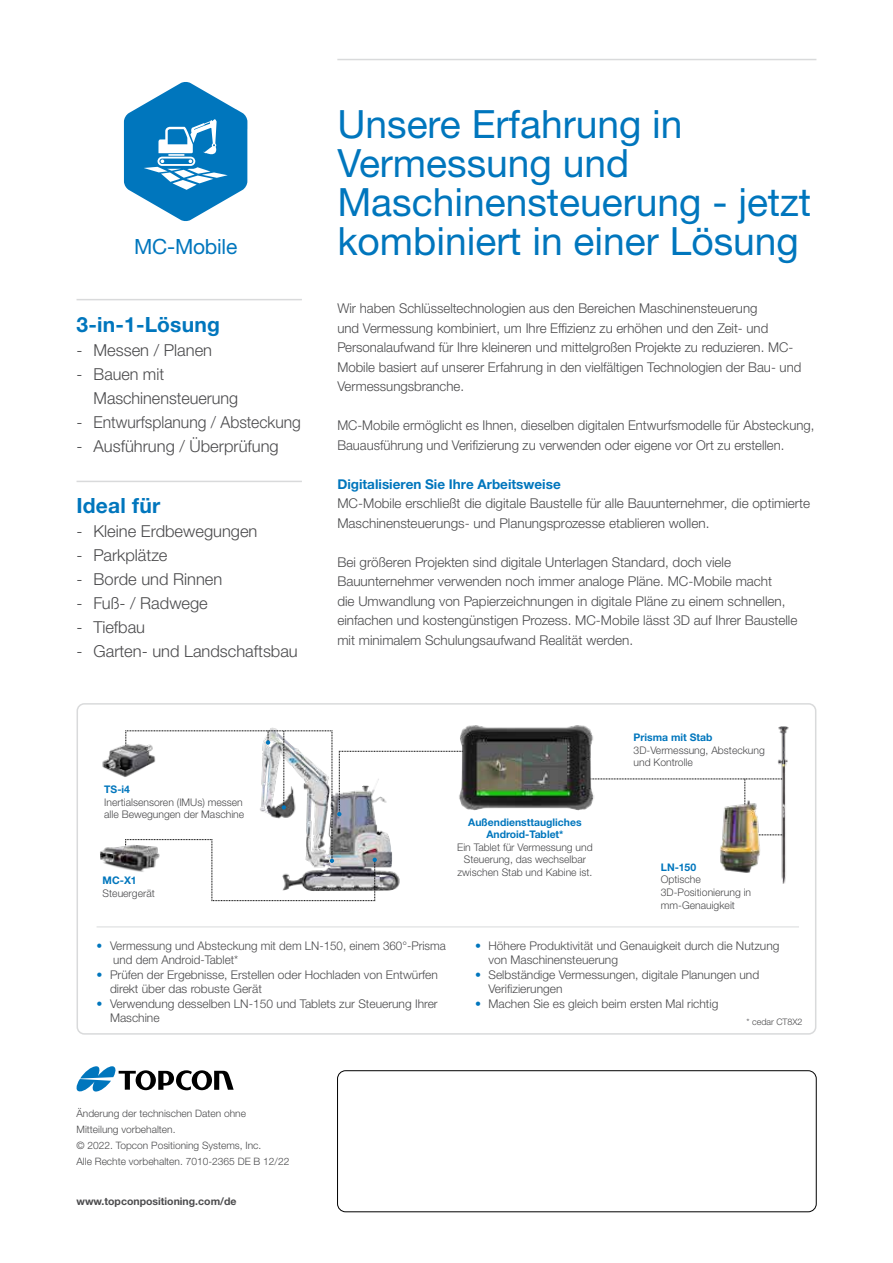
<style>
.page{position:relative;width:893px;height:1263px;background:#fff}
.page>*{position:absolute;margin:0;border:0;box-sizing:border-box;transform-origin:0 0}
.t1{font:39px/39px "Helvetica Neue LT Std";color:#0076bd}
.t2{font:700 21px "Helvetica Neue LTW1 G";letter-spacing:.01em;color:#0076bd}
.t3{font:21px "Helvetica Neue LT Std";letter-spacing:-.01em;color:#0076bd}
.t4{font:300 16.5px/24px "Helvetica Neue LTW1 G";color:#4b4b4d}
.t5{font:300 13.5px/19.5px "Helvetica Neue LTW1 G";color:#4b4b4d}
.t6{font:700 13.5px "Helvetica Neue LTW1 G";color:#0076bd}
.t7{font:300 12px/14.4px "Helvetica Neue LT Std";color:#4b4b4d}
.t8{font:300 10.5px/12.6px "Helvetica Neue LT Std";color:#4b4b4d}
.t9{font:700 10.5px/12.6px "Helvetica Neue LT Std";color:#0076bd;text-align:center}
.t10{font:700 10.5px "Helvetica Neue LT Std";color:#4b4b4d}
.t11{font:300 10.2px/16px "Helvetica Neue LT Std";color:#4b4b4d}
.t12{font:300 9px "Helvetica Neue LT Std";color:#4b4b4d}
.s1{color:#0076bd}
</style>
<div class="page">
<hr style="left:337px;top:59px;width:479px;height:1px;background:#d9dadb">
<div style="left:337px;top:1070px;width:479px;height:142px;border:1px solid #000;border-radius:8px"></div>
<svg style="left:76px;top:1066px;width:158px;height:25px"></svg>
<hr style="left:77px;top:299px;width:225px;height:1px;background:#d9dadb">
<hr style="left:77px;top:481px;width:225px;height:1px;background:#d9dadb">
<div style="left:77px;top:703px;width:739px;height:332px;border:2px solid #d9dadb;border-radius:7px"></div>
<img style="left:256px;top:727px;width:119px;height:175px">
<svg style="left:605px;top:779px;width:172px;height:57px"></svg>
<img style="left:102px;top:745px;width:23px;height:32px">
<svg style="left:125px;top:730px;width:321px;height:171px"></svg>
<img style="left:718px;top:800px;width:44px;height:73px">
<img style="left:100px;top:845px;width:63px;height:30px">
<hr style="left:97px;top:926px;width:702px;height:1px;background:#d9dadb">
<img style="left:777px;top:727px;width:12px;height:156px">
<img style="left:446px;top:725px;width:159px;height:86px">
<svg style="left:124px;top:82px;width:123px;height:139px"></svg>
<h2 class="t3" style="left:134px;top:234px;width:105px">MC-Mobile</h2>
<h2 class="t2" style="left:77px;top:311px;width:145px">3-in-1-Lösung</h2>
<p class="t4" style="left:77px;top:338px;width:137px">- Messen / Planen</p>
<p class="t4" style="left:94px;top:362px;width:146px;text-indent:-17px">- Bauen mit<br>Maschinensteuerung</p>
<p class="t4" style="left:77px;top:410px;width:226px">- Entwurfsplanung / Absteckung</p>
<p class="t4" style="left:77px;top:434px;width:204px">- Ausführung / Überprüfung</p>
<h2 class="t2" style="left:77px;top:493px;width:85px">Ideal für</h2>
<p class="t4" style="left:77px;top:519px;width:182px">- Kleine Erdbewegungen</p>
<p class="t4" style="left:77px;top:543px;width:92px">- Parkplätze</p>
<p class="t4" style="left:77px;top:567px;width:147px">- Borde und Rinnen</p>
<p class="t4" style="left:77px;top:591px;width:133px">- Fuß- / Radwege</p>
<p class="t4" style="left:77px;top:615px;width:70px">- Tiefbau</p>
<p class="t4" style="left:77px;top:639px;width:223px">- Garten- und Landschaftsbau</p>
<p class="t9" style="left:104px;top:783px;width:27px">TS-i4</p>
<p class="t8" style="left:104px;top:796px;width:141px">Inertialsensoren (IMUs) messen alle Bewegungen der Maschine</p>
<p class="t9" style="left:103px;top:874px;width:36px">MC-X1</p>
<p class="t8" style="left:103px;top:886px;width:54px">Steuergerät</p>
<h1 class="t1" style="left:337px;top:104px;width:475px">Unsere Erfahrung in<br>Vermessung und<br>Maschinensteuerung - jetzt kombiniert in einer Lösung</h1>
<p class="t5" style="left:337px;top:298px;width:466px">Wir haben Schlüsseltechnologien aus den Bereichen Maschinensteuerung<br>und Vermessung kombiniert, um Ihre Effizienz zu erhöhen und den Zeit- und Personalaufwand für Ihre kleineren und mittelgroßen Projekte zu reduzieren. MC-Mobile basiert auf unserer Erfahrung in den vielfältigen Technologien der Bau- und Vermessungsbranche.</p>
<p class="t5" style="left:337px;top:415px;width:478px">MC-Mobile ermöglicht es Ihnen, dieselben digitalen Entwurfsmodelle für Absteckung,<br>Bauausführung und Verifizierung zu verwenden oder eigene vor Ort zu erstellen.</p>
<p class="t6" style="left:337px;top:475px;width:225px">Digitalisieren Sie Ihre Arbeitsweise</p>
<p class="t5" style="left:337px;top:493px;width:474px">MC-Mobile erschließt die digitale Baustelle für alle Bauunternehmer, die optimierte<br>Maschinensteuerungs- und Planungsprozesse etablieren wollen.</p>
<p class="t5" style="left:337px;top:552px;width:461px">Bei größeren Projekten sind digitale Unterlagen Standard, doch viele Bauunternehmer verwenden noch immer analoge Pläne. MC-Mobile macht<br>die Umwandlung von Papierzeichnungen in digitale Pläne zu einem schnellen, einfachen und kostengünstigen Prozess. MC-Mobile lässt 3D auf Ihrer Baustelle mit minimalem Schulungsaufwand Realität werden.</p>
<p class="t9" style="left:468px;top:815px;width:115px">Außendiensttaugliches<br>Android-Tablet*</p>
<p class="t8" style="left:457px;top:840px;width:137px;text-align:center">Ein Tablet für Vermessung und<br>Steuerung, das wechselbar zwischen Stab und Kabine ist.</p>
<p class="t9" style="left:634px;top:731px;width:80px">Prisma mit Stab</p>
<p class="t8" style="left:634px;top:743px;width:133px">3D-Vermessung, Absteckung und Kontrolle</p>
<p class="t9" style="left:661px;top:860px;width:37px">LN-150</p>
<p class="t8" style="left:661px;top:873px;width:92px">Optische<br>3D-Positionierung in mm-Genauigkeit</p>
<p class="t7" style="left:113px;top:938px;width:334px;text-indent:-17px"><span class="s1">•</span> Vermessung und Absteckung mit dem LN-150, einem 360°-Prisma und dem Android-Tablet*</p>
<p class="t7" style="left:110px;top:967px;width:329px;text-indent:-14px"><span class="s1">•</span> Prüfen der Ergebnisse, Erstellen oder Hochladen von Entwürfen direkt über das robuste Gerät</p>
<p class="t7" style="left:110px;top:996px;width:329px;text-indent:-14px"><span class="s1">•</span> Verwendung desselben LN-150 und Tablets zur Steuerung Ihrer<br>Maschine</p>
<p class="t7" style="left:488px;top:938px;width:292px;text-indent:-14px"><span class="s1">•</span> Höhere Produktivität und Genauigkeit durch die Nutzung von Maschinensteuerung</p>
<p class="t7" style="left:488px;top:967px;width:272px;text-indent:-14px"><span class="s1">•</span> Selbständige Vermessungen, digitale Planungen und<br>Verifizierungen</p>
<p class="t7" style="left:475px;top:996px;width:245px"><span class="s1">•</span> Machen Sie es gleich beim ersten Mal richtig</p>
<p class="t12" style="left:746px;top:1017px;width:58px">* cedar CT8X2</p>
<p class="t11" style="left:77px;top:1105px;width:214px">Änderung der technischen Daten ohne Mitteilung vorbehalten.<br>© 2022. Topcon Positioning Systems, Inc.<br>Alle Rechte vorbehalten. 7010-2365 DE B 12/22</p>
<p class="t10" style="left:77px;top:1195px;width:161px">www.topconpositioning.com/de</p>
</div>
